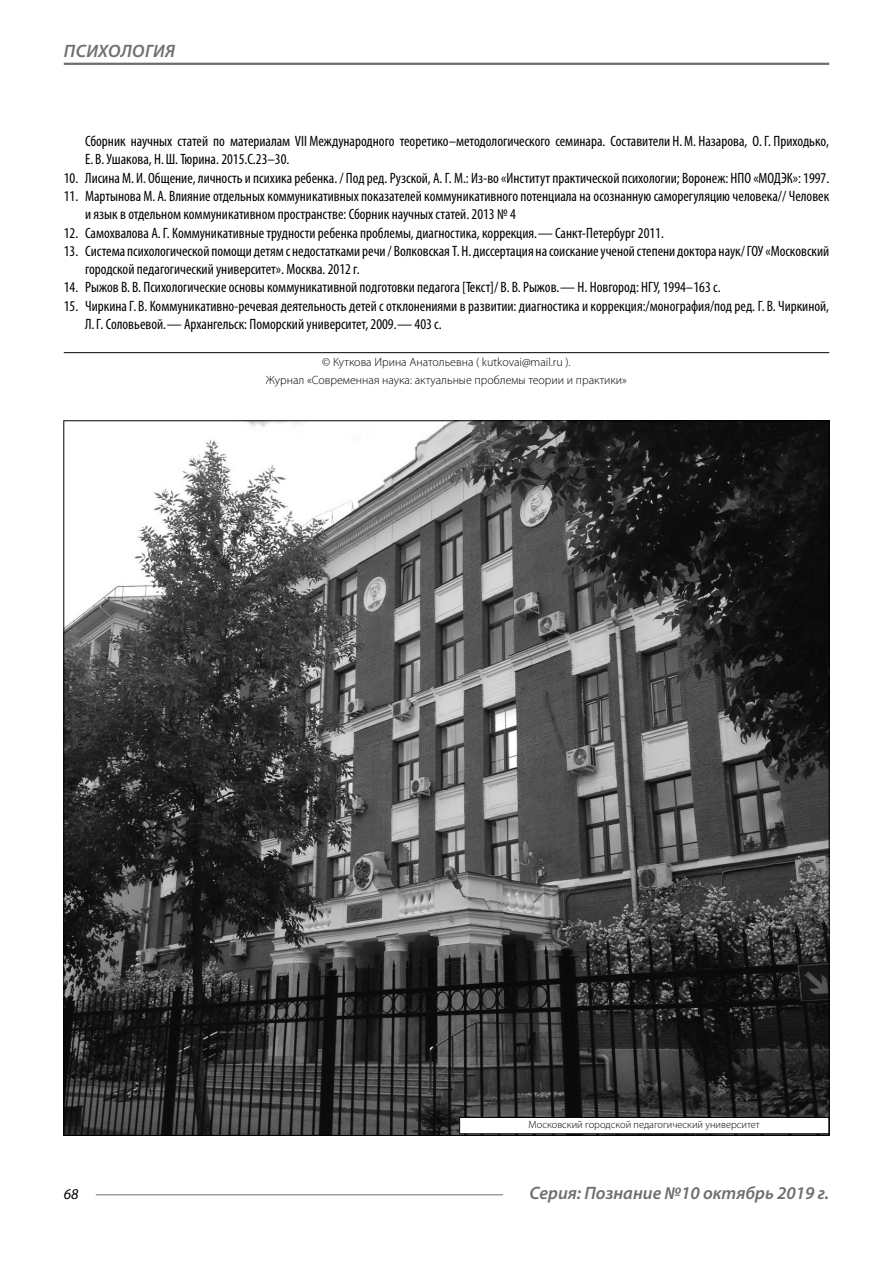
<style>
.page{position:relative;width:893px;height:1263px;background:#fff}
.page>*{position:absolute;margin:0;border:0;box-sizing:border-box;transform-origin:0 0}
.t1{font:italic 600 18px "Myriad Pro";color:#6e6e6e}
.t2{font:condensed 15px/18.3px "Myriad Pro";color:#000}
.t3{font:italic 15px "Myriad Pro";color:#000}
.Copy{font:300 12px/18.3px "Myriad Pro";color:#000;text-align:center}
.Author-doc{font:300 10.5px "Myriad Pro";color:#000}
</style>
<div class="page">
<hr style="left:64px;top:352px;width:765px;height:1px;background:#000">
<img style="left:65px;top:422px;width:763px;height:712px">
<div style="left:460px;top:1117px;width:369px;height:17px;background:#fff"></div>
<div style="left:459px;top:1117px;width:370px;height:17px;border:1px solid #000"></div>
<hr style="left:64px;top:63px;width:765px;height:2px;background:#6e6e6e">
<hr style="left:96px;top:1194px;width:407px;height:1px;background:#6e6e6e">
<p class="t1" style="left:64px;top:39px;width:24px">Психо</p>
<p class="t1" style="left:121px;top:39px;width:23px">логия</p>
<p class="t2" style="left:85px;top:132px;width:746px">Сборник научных статей по материалам VII Международного теоретико–методологического семинара. Составители Н.М. Назарова, О.Г. Приходько,<br>Е. В. Ушакова, Н.Ш. Тюрина. 2015.С.23–30.</p>
<p class="t2" style="left:64px;top:168px;width:767px">10. Лисина М. И. Общение, личность и психика ребенка. / Под ред. Рузской, А. Г. М.: Из-во «Институт практической психологии; Воронеж: НПО «МОДЭК»: 1997.</p>
<p class="t2" style="left:85px;top:187px;width:746px;text-indent:-21px">11. Мартынова М. А. Влияние отдельных коммуникативных показателей коммуникативного потенциала на осознанную саморегуляцию человека// Человек и язык в отдельном коммуникативном пространстве: Сборник научных статей. 2013 № 4</p>
<p class="t2" style="left:64px;top:223px;width:602px">12. Самохвалова А.Г. Коммуникативные трудности ребенка проблемы, диагностика, коррекция.— Санкт-Петербург 2011.</p>
<p class="t2" style="left:85px;top:242px;width:746px;text-indent:-21px">13. Система психологической помощи детям с недостатками речи / ВолковскаяТ. Н. диссертация на соискание ученой степени доктора наук/ ГОУ «Московский городской педагогический университет». Москва. 2012 г.</p>
<p class="t2" style="left:64px;top:278px;width:658px">14. Рыжов В. В. Психологические основы коммуникативной подготовки педагога [Текст]/ В. В. Рыжов.— Н. Новгород: НГУ, 1994–163 с.</p>
<p class="t2" style="left:85px;top:296px;width:746px;text-indent:-21px">15. Чиркина Г. В. Коммуникативно-речевая деятельность детей с отклонениями в развитии: диагностика и коррекция:/монография/под ред. Г. В. Чиркиной,<br>Л.Г. Соловьевой.— Архангельск: Поморский университет, 2009.— 403 с.</p>
<p class="Copy" style="left:266px;top:352px;width:363px">© Куткова Ирина Анатольевна ( kutkovai@mail.ru ).<br>Журнал «Современная наука: актуальные проблемы теории и практики»</p>
<p class="Author-doc" style="left:529px;top:1118px;width:233px">Московский городской педагогический университет</p>
<p class="t3" style="left:64px;top:1185px;width:16px">68</p>
<p class="t1" style="left:529px;top:1182px;width:301px">Серия: Познание №10 октябрь 2019 г.</p>
</div>
